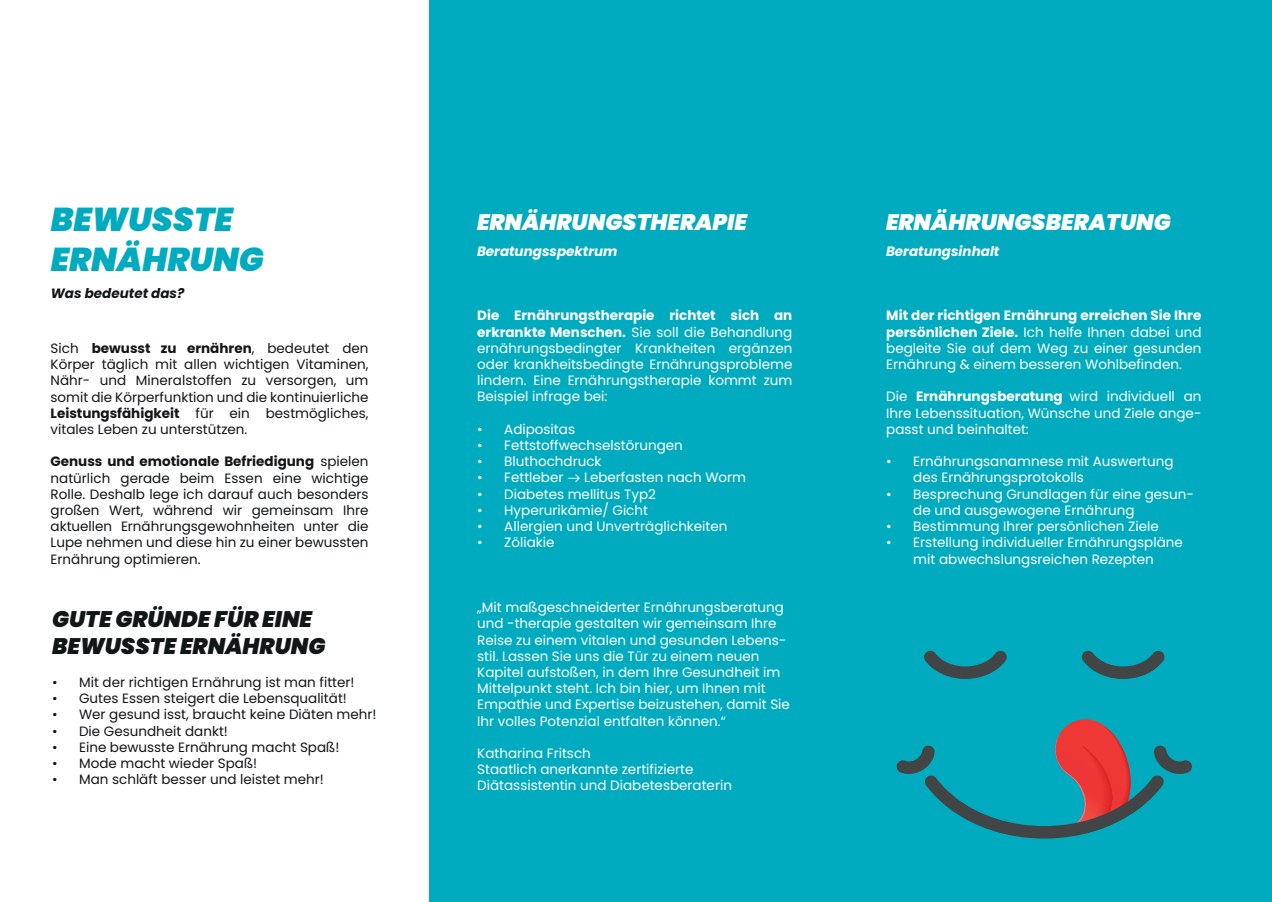
<style>
.page{position:relative;width:1272px;height:902px;background:#fff}
.page>*{position:absolute;margin:0;border:0;box-sizing:border-box;transform-origin:0 0}
.t1{font:italic 900 33px/39.6px "Poppins";color:#00abbf}
.t2{font:italic 900 22.5px "Poppins";color:#fff}
.t3{font:italic 900 22.5px/27px "Poppins";color:#121617}
.t4{font:13.5px/16.2px "Poppins";color:#fff}
.t5{font:13.5px/16.2px "Poppins";color:#121617;text-align:justify}
.t6{font:italic 700 13.5px "Poppins";color:#fff}
.t7{font:italic 700 13.5px "Poppins";color:#121617}
.s1{font-weight:700}
</style>
<div class="page">
<div style="left:429px;top:0;width:842px;height:901px;background:#00abbf"></div>
<svg style="left:924px;top:650px;width:83px;height:29px"></svg>
<svg style="left:1081px;top:650px;width:84px;height:29px"></svg>
<svg style="left:896px;top:719px;width:296px;height:119px"></svg>
<h1 class="t1" style="left:51px;top:200px;width:214px">BEWUSSTE<br>ERNÄHRUNG</h1>
<p class="t7" style="left:51px;top:285px;width:135px">Was bedeutet das?</p>
<p class="t5" style="left:51px;top:340px;width:319px">Sich <span class="s1">bewusst zu ernähren</span>, bedeutet den Körper täglich mit allen wichtigen Vitaminen, Nähr- und Mineralstoffen zu versorgen, um somit die Körperfunktion und die kontinuierliche <span class="s1">Leistungsfähigkeit</span> für ein bestmögliches, vitales Leben zu unterstützen.</p>
<p class="t5" style="left:51px;top:453px;width:319px"><span class="s1">Genuss und emotionale Befriedigung</span> spielen natürlich gerade beim Essen eine wichtige Rolle. Deshalb lege ich darauf auch besonders großen Wert, während wir gemeinsam Ihre aktuellen Ernährungsgewohnheiten unter die Lupe nehmen und diese hin zu einer bewussten Ernährung optimieren.</p>
<h2 class="t3" style="left:52px;top:606px;width:275px">GUTE GRÜNDE FÜR EINE<br>BEWUSSTE ERNÄHRUNG</h2>
<p class="t5" style="left:52px;top:674px;width:304px">• Mit der richtigen Ernährung ist man fitter!</p>
<p class="t5" style="left:52px;top:690px;width:296px">• Gutes Essen steigert die Lebensqualität!</p>
<p class="t5" style="left:52px;top:706px;width:326px">• Wer gesund isst, braucht keine Diäten mehr!</p>
<p class="t5" style="left:52px;top:722px;width:177px">• Die Gesundheit dankt!</p>
<p class="t5" style="left:52px;top:739px;width:289px">• Eine bewusste Ernährung macht Spaß!</p>
<p class="t5" style="left:52px;top:755px;width:207px">• Mode macht wieder Spaß!</p>
<p class="t5" style="left:52px;top:771px;width:273px">• Man schläft besser und leistet mehr!</p>
<h2 class="t2" style="left:477px;top:208px;width:271px">ERNÄHRUNGSTHERAPIE</h2>
<p class="t6" style="left:477px;top:244px;width:142px">Beratungsspektrum</p>
<p class="t4" style="left:477px;top:307px;width:317px;text-align:justify"><span class="s1">Die Ernährungstherapie richtet sich an erkrankte Menschen.</span> Sie soll die Behandlung ernährungsbedingter Krankheiten ergänzen oder krankheitsbedingte Ernährungsprobleme lindern. Eine Ernährungstherapie kommt zum Beispiel infrage bei:</p>
<p class="t4" style="left:477px;top:421px;width:99px">• Adipositas</p>
<p class="t4" style="left:477px;top:437px;width:207px">• Fettstoffwechselstörungen</p>
<p class="t4" style="left:477px;top:453px;width:126px">• Bluthochdruck</p>
<p class="t4" style="left:477px;top:469px;width:88px">• Fettleber</p>
<p class="t4" style="left:584px;top:469px;width:163px">Leberfasten nach Worm</p>
<p class="t4" style="left:477px;top:486px;width:180px">• Diabetes mellitus Typ2</p>
<p class="t4" style="left:477px;top:502px;width:172px">• Hyperurikämie/ Gicht</p>
<p class="t4" style="left:477px;top:518px;width:252px">• Allergien und Unverträglichkeiten</p>
<p class="t4" style="left:477px;top:534px;width:79px">• Zöliakie</p>
<p class="t4" style="left:477px;top:599px;width:314px">„Mit maßgeschneiderter Ernährungsberatung und -therapie gestalten wir gemeinsam Ihre Reise zu einem vitalen und gesunden Lebens&shy;stil. Lassen Sie uns die Tür zu einem neuen Kapitel aufstoßen, in dem Ihre Gesundheit im Mittelpunkt steht. Ich bin hier, um Ihnen mit Empathie und Expertise beizustehen, damit Sie Ihr volles Potenzial entfalten können.“</p>
<p class="t4" style="left:477px;top:745px;width:256px">Katharina Fritsch<br>Staatlich anerkannte zertifizierte<br>Diätassistentin und Diabetesberaterin</p>
<h2 class="t2" style="left:886px;top:208px;width:286px">ERNÄHRUNGSBERATUNG</h2>
<p class="t6" style="left:886px;top:244px;width:115px">Beratungsinhalt</p>
<p class="t4" style="left:886px;top:307px;width:316px;text-align:justify"><span class="s1">Mit der richtigen Ernährung erreichen Sie Ihre persönlichen Ziele.</span> Ich helfe Ihnen dabei und begleite Sie auf dem Weg zu einer gesunden Ernährung &amp; einem besseren Wohlbefinden.</p>
<p class="t4" style="left:886px;top:388px;width:316px;text-align:justify">Die <span class="s1">Ernährungsberatung</span> wird individuell an Ihre Lebenssituation, Wünsche und Ziele ange&shy;passt und beinhaltet:</p>
<p class="t4" style="left:913px;top:453px;width:262px;text-indent:-27px">• Ernährungsanamnese mit Auswertung des Ernährungsprotokolls</p>
<p class="t4" style="left:913px;top:486px;width:282px;text-indent:-27px">• Besprechung Grundlagen für eine gesun&shy;de und ausgewogene Ernährung</p>
<p class="t4" style="left:886px;top:518px;width:274px">• Bestimmung Ihrer persönlichen Ziele</p>
<p class="t4" style="left:886px;top:534px;width:298px;text-align:center">• Erstellung individueller Ernährungspläne mit abwechslungsreichen Rezepten</p>
</div>
